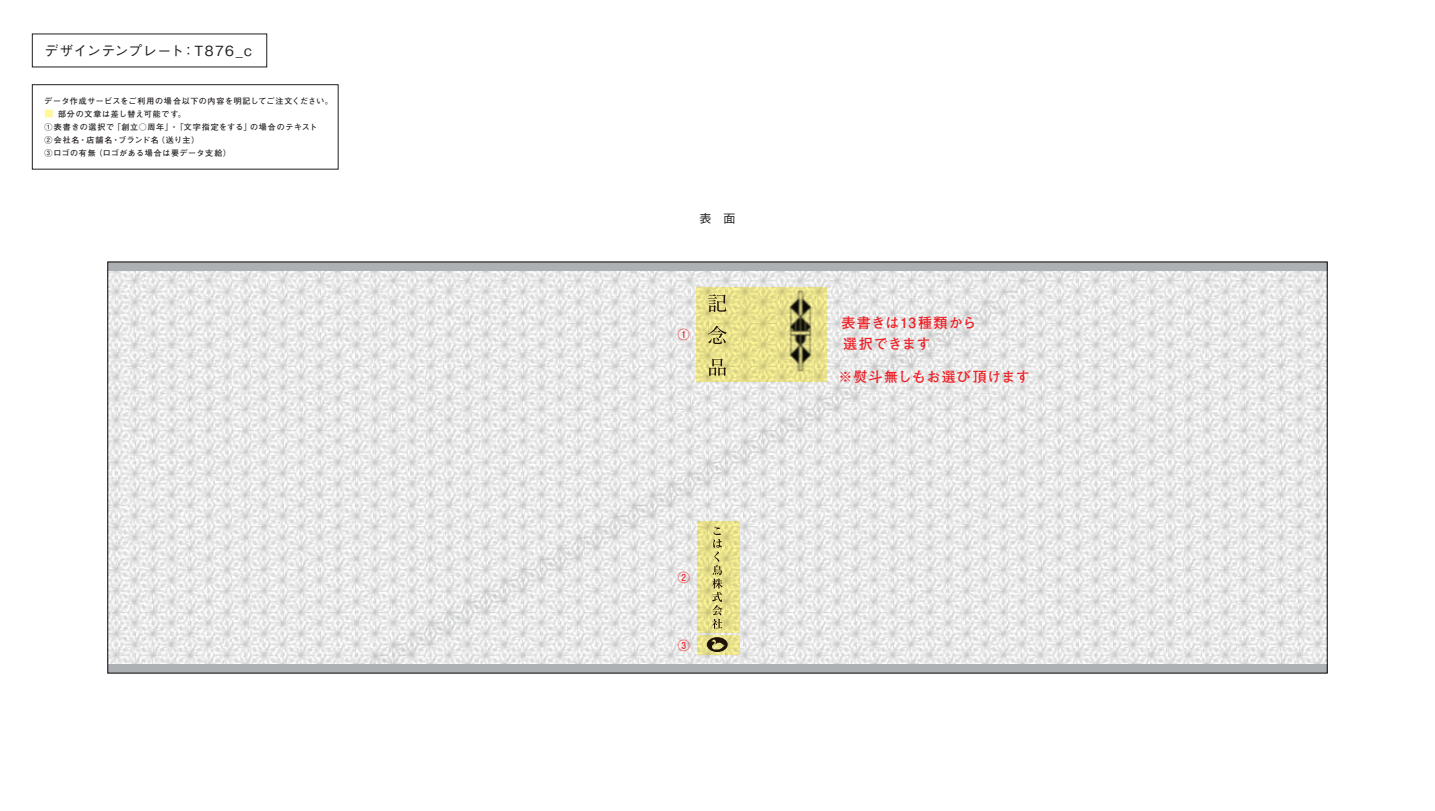
<style>
.page{position:relative;width:1435px;height:811px;background:#fff}
.page>*{position:absolute;margin:0;border:0;box-sizing:border-box;transform-origin:0 0}
.t1{font:700 14px/21px "Futo Go B101 Pro";letter-spacing:.05em;color:#ee1d23}
.t2{font:500 14px "Gothic BBB Pro";letter-spacing:.04em;color:#231f20}
.t3{font:700 12px "Futo Go B101 Pro";color:#ee1d23}
.t4{font:500 12px "Gothic BBB Pro";color:#231f20}
.t5{font:700 8px/13px "Futo Go B101 Pro";letter-spacing:.08em;color:#231f20}
.s1{font-size:9px;color:#fff79a}
</style>
<div class="page">
<img style="left:109px;top:270px;width:1216px;height:394px">
<div style="left:108px;top:664px;width:1219px;height:9px;background:#aeb1b4"></div>
<div style="left:108px;top:262px;width:1219px;height:8px;background:#aeb1b4"></div>
<img style="left:750px;top:282px;width:100px;height:100px">
<svg style="left:696px;top:287px;width:131px;height:95px;background:#d7d081"></svg>
<svg style="left:697px;top:522px;width:42px;height:111px;background:#ded785"></svg>
<svg style="left:697px;top:636px;width:42px;height:19px"></svg>
<h1 class="t2" style="left:45px;top:39px;width:209px">デザインテンプレート：T876_c</h1>
<p class="t5" style="left:45px;top:93px;width:290px">データ作成サービスをご利用の場合以下の内容を明記してご注文ください。</p>
<p class="t5" style="left:45px;top:106px;width:274px"><span class="s1">■</span> 部分の文章は差し替え可能です。<br>①表書きの選択で「創立○周年」・「文字指定をする」の場合のテキスト<br>②会社名・店舗名・ブランド名（送り主）<br>③ロゴの有無（ロゴがある場合は要データ支給）</p>
<h2 class="t4" style="left:699px;top:208px;width:37px">表 面</h2>
<h2 class="t3" style="left:678px;top:325px;width:13px">①</h2>
<h2 class="t3" style="left:678px;top:567px;width:13px">②</h2>
<h2 class="t3" style="left:678px;top:635px;width:13px">③</h2>
<h1 class="t1" style="left:841px;top:310px;width:137px">表書きは13種類から選択できます</h1>
<h1 class="t1" style="left:838px;top:364px;width:193px">※熨斗無しもお選び頂けます</h1>
</div>
